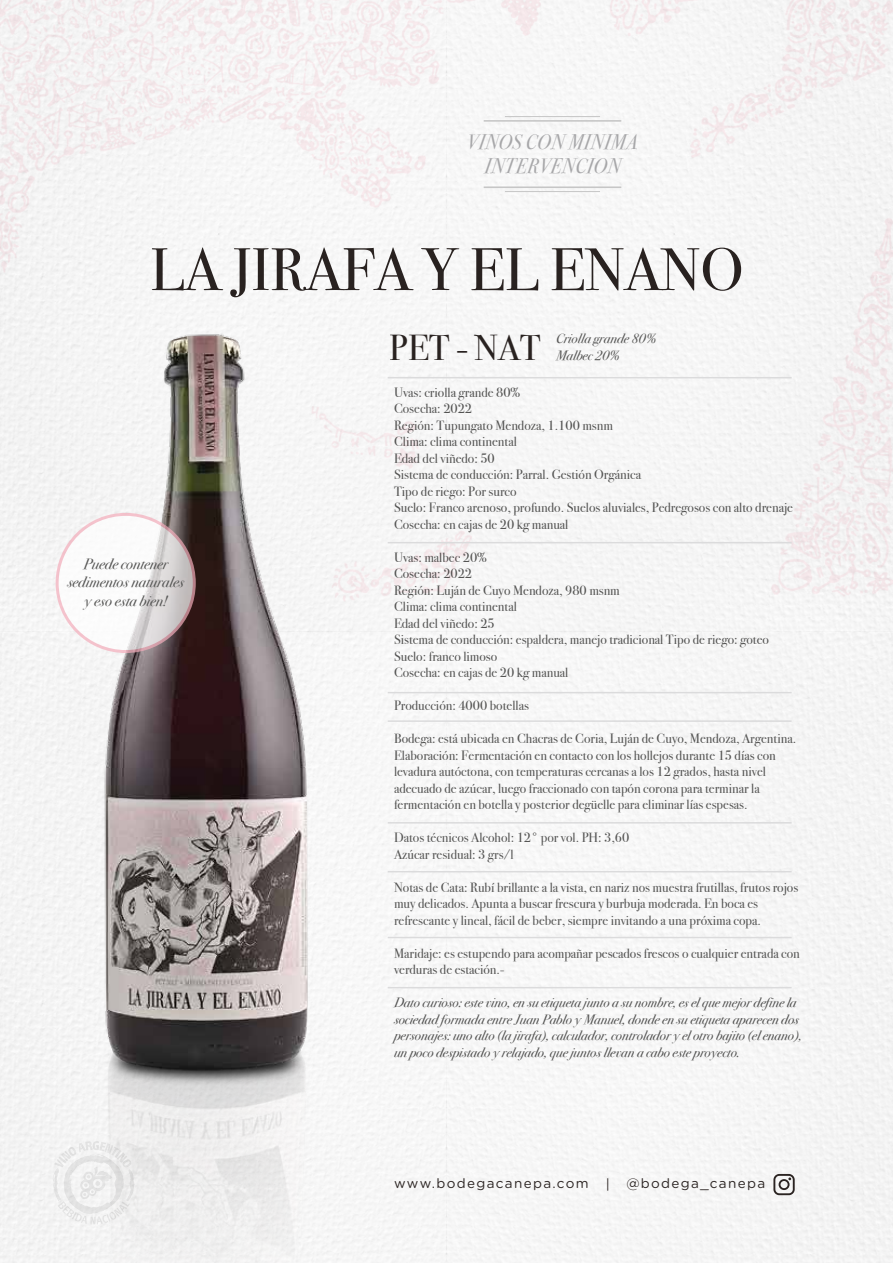
<style>
.page{position:relative;width:893px;height:1263px;background:#fff}
.page>*{position:absolute;margin:0;border:0;box-sizing:border-box;transform-origin:0 0}
.t1{font:60.15px "Bodoni Svty Two ITCTT";color:#2b2422}
.t2{font:36px "Bodoni Svty Two ITCTT";color:#2b2422}
.t3{font:italic 21.15px/24.2px "Bodoni Svty Two ITCTT";letter-spacing:.025em;color:#a7a7a9;text-align:center;scale:.9 1}
.t4{font:italic 15px/18.3px "Bodoni Svty Two ITCTT";color:#575756;text-align:center}
.t5{font:13.5px/16.5px "Bodoni Svty Two ITCTT";color:#575756}
.t6{font:italic 13.5px/16.5px "Bodoni Svty Two ITCTT";color:#575756}
.t7{font:13.5px "Gotham Rounded";letter-spacing:.1em;color:#2b2422}
</style>
<div class="page">
<img style="left:0;top:0;width:893px;height:629px">
<img style="left:15px;top:232px;width:373px;height:1031px">
<hr style="left:484px;top:120px;width:137px;height:2px;background:#c6c6c6">
<hr style="left:505px;top:116px;width:95px;height:1px;background:#c6c6c6">
<hr style="left:505px;top:191px;width:95px;height:1px;background:#c6c6c6">
<hr style="left:484px;top:186px;width:137px;height:2px;background:#c6c6c6">
<svg style="left:53px;top:1141px;width:81px;height:83px"></svg>
<svg style="left:773px;top:1174px;width:22px;height:21px"></svg>
<svg style="left:57px;top:514px;width:137px;height:137px"></svg>
<div style="left:56px;top:513px;width:140px;height:140px;border:3px solid #f4adbb;border-radius:50%"></div>
<hr style="left:388px;top:871px;width:404px;height:1px;background:#dbdbdc">
<hr style="left:388px;top:937px;width:404px;height:1px;background:#dbdbdc">
<hr style="left:388px;top:987px;width:404px;height:1px;background:#dbdbdc">
<hr style="left:388px;top:822px;width:404px;height:1px;background:#dbdbdc">
<hr style="left:388px;top:542px;width:404px;height:1px;background:#dbdbdc">
<hr style="left:388px;top:692px;width:404px;height:1px;background:#dbdbdc">
<hr style="left:388px;top:720px;width:404px;height:2px;background:#dbdbdc">
<hr style="left:388px;top:377px;width:404px;height:1px;background:#dbdbdc">
<h3 class="t3" style="left:467px;top:128px;width:191px">VINOS CON MINIMA<br>INTERVENCION</h3>
<h1 class="t1" style="left:150px;top:220px;width:595px">LA JIRAFA Y EL ENANO</h1>
<p class="t4" style="left:67px;top:554px;width:118px">Puede contener sedimentos naturales y eso esta bien!</p>
<p class="t6" style="left:556px;top:330px;width:101px">Criolla grande 80%<br>Malbec 20%</p>
<p class="t5" style="left:394px;top:383px;width:401px">Uvas: criolla grande 80%<br>Cosecha: 2022<br>Región: Tupungato Mendoza, 1.100 msnm<br>Clima: clima continental<br>Edad del viñedo: 50<br>Sistema de conducción: Parral. Gestión Orgánica<br>Tipo de riego: Por surco<br>Suelo: Franco arenoso, profundo. Suelos aluviales, Pedregosos con alto drenaje Cosecha: en cajas de 20 kg manual</p>
<p class="t5" style="left:394px;top:548px;width:377px">Uvas: malbec 20%<br>Cosecha: 2022<br>Región: Luján de Cuyo Mendoza, 980 msnm<br>Clima: clima continental<br>Edad del viñedo: 25<br>Sistema de conducción: espaldera, manejo tradicional Tipo de riego: goteo<br>Suelo: franco limoso<br>Cosecha: en cajas de 20 kg manual</p>
<p class="t5" style="left:394px;top:696px;width:136px">Producción: 4000 botellas</p>
<p class="t5" style="left:394px;top:729px;width:404px">Bodega: está ubicada en Chacras de Coria, Luján de Cuyo, Mendoza, Argentina.<br>Elaboración: Fermentación en contacto con los hollejos durante 15 días con levadura autóctona, con temperaturas cercanas a los 12 grados, hasta nivel adecuado de azúcar, luego fraccionado con tapón corona para terminar la fermentación en botella y posterior degüelle para eliminar lías espesas.</p>
<p class="t5" style="left:394px;top:828px;width:237px">Datos técnicos Alcohol: 12° por vol. PH: 3,60<br>Azúcar residual: 3 grs/l</p>
<p class="t5" style="left:394px;top:878px;width:406px">Notas de Cata: Rubí brillante a la vista, en nariz nos muestra frutillas, frutos rojos muy delicados. Apunta a buscar frescura y burbuja moderada. En boca es refrescante y lineal, fácil de beber, siempre invitando a una próxima copa.</p>
<p class="t5" style="left:394px;top:944px;width:407px">Maridaje: es estupendo para acompañar pescados frescos o cualquier entrada con verduras de estación.-</p>
<p class="t6" style="left:394px;top:994px;width:409px">Dato curioso: este vino, en su etiqueta junto a su nombre, es el que mejor define la sociedad formada entre Juan Pablo y Manuel, donde en su etiqueta aparecen dos personajes: uno alto (la jirafa), calculador, controlador y el otro bajito (el enano), un poco despistado y relajado, que juntos llevan a cabo este proyecto.</p>
<h2 class="t2" style="left:390px;top:319px;width:152px">PET - NAT</h2>
<p class="t7" style="left:394px;top:1174px;width:196px">www.bodegacanepa.com</p>
<p class="t7" style="left:606px;top:1174px;width:161px">| @bodega_canepa</p>
</div>
